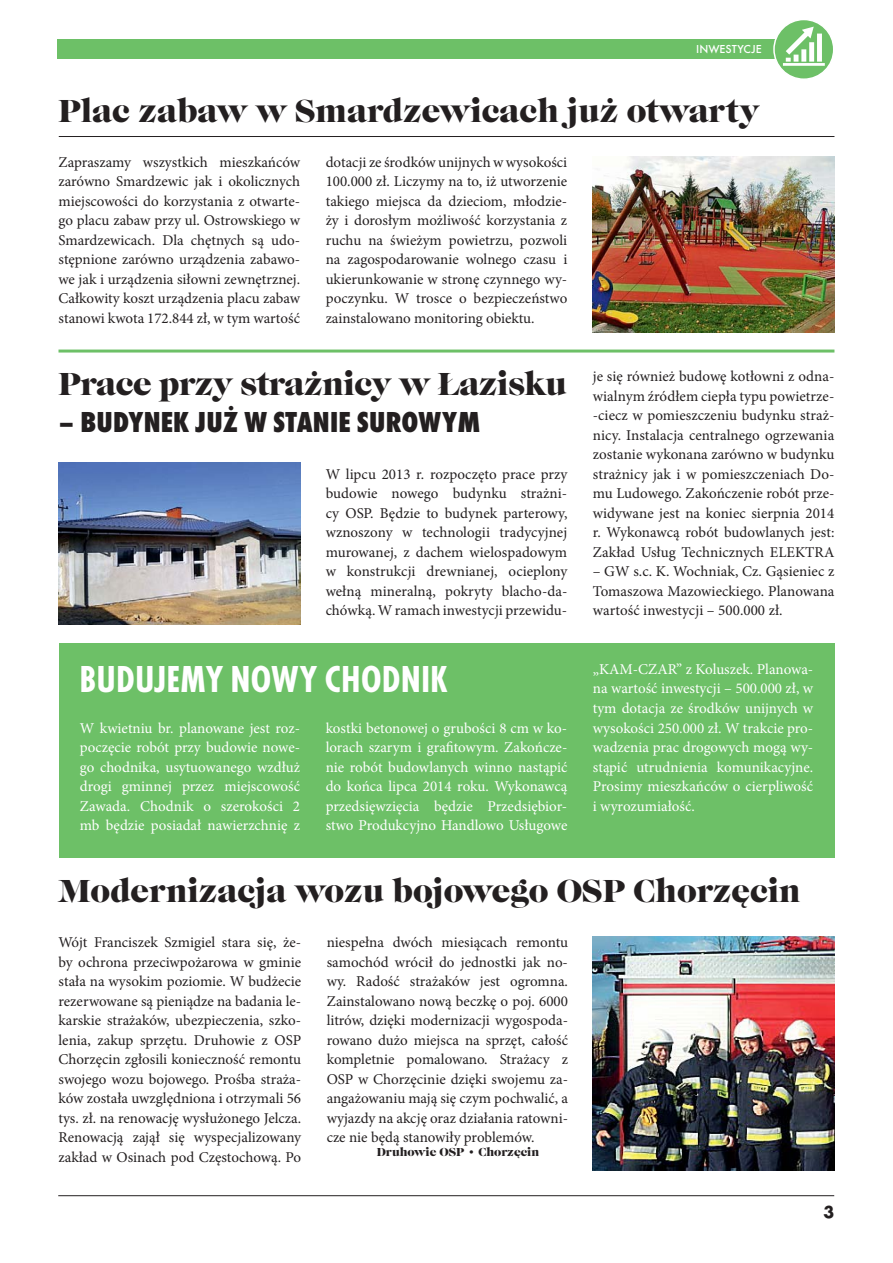
<style>
.page{position:relative;width:893px;height:1263px;background:#fff}
.page>*{position:absolute;margin:0;border:0;box-sizing:border-box;transform-origin:0 0}
.t1{font:700 condensed 39px "Futura TCE";color:#fff}
.t2{font:33px "Caslon Gra DCE";color:#231f20}
.t3{font:30px "Futura TCE Extr Bold Cond";letter-spacing:.005em;color:#231f20}
.t4{font:700 18px "Futura TCE";color:#231f20}
.t5{font:15px/19.5px "Minion Pro";color:#231f20;text-align:justify}
.t6{font:15px/19.5px "Minion Pro";color:#fff;text-align:justify}
.t7{font:12px "Caslon Gra DCE";color:#231f20}
.t8{font:500 12px "Futura TCE";color:#fff}
</style>
<div class="page">
<hr style="left:58px;top:1195px;width:776px;height:1px;background:#231f20">
<div style="left:58px;top:644px;width:776px;height:214px;background:#6dc067"></div>
<img style="left:58px;top:462px;width:242px;height:162px">
<img style="left:593px;top:156px;width:241px;height:176px">
<hr style="left:58px;top:350px;width:776px;height:2px;background:#6dc067">
<hr style="left:59px;top:136px;width:775px;height:1px;background:#231f20">
<div style="left:58px;top:39px;width:724px;height:19px;background:#6dc067"></div>
<img style="left:593px;top:936px;width:241px;height:234px">
<div style="left:774px;top:20px;width:60px;height:59px;background:#6dc067;border-radius:50%"></div>
<div style="left:773px;top:19px;width:61px;height:61px;border:2px solid #fff;border-radius:50%"></div>
<svg style="left:783px;top:27px;width:42px;height:39px"></svg>
<p class="t8" style="left:696px;top:43px;width:67px">INWESTYCJE</p>
<h2 class="t2" style="left:58px;top:97px;width:702px">Plac zabaw w Smardzewicach już otwarty</h2>
<p class="t5" style="left:58px;top:154px;width:243px">Zapraszamy wszystkich mieszkańców zarówno Smardzewic jak i okolicznych miejscowości do korzystania z otwarte&shy;go placu zabaw przy ul. Ostrowskiego w Smardzewicach. Dla chętnych są udo&shy;stępnione zarówno urządzenia zabawo&shy;we jak i urządzenia siłowni zewnętrznej.<br>Całkowity koszt urządzenia placu zabaw stanowi kwota 172.844 zł, w tym wartość</p>
<p class="t5" style="left:326px;top:154px;width:243px">dotacji ze środków unijnych w wysokości 100.000 zł. Liczymy na to, iż utworzenie takiego miejsca da dzieciom, młodzie&shy;ży i dorosłym możliwość korzystania z ruchu na świeżym powietrzu, pozwoli na zagospodarowanie wolnego czasu i ukierunkowanie w stronę czynnego wy&shy;poczynku. W trosce o bezpieczeństwo zainstalowano monitoring obiektu.</p>
<h2 class="t2" style="left:58px;top:370px;width:510px">Prace przy strażnicy w Łazisku</h2>
<h3 class="t3" style="left:58px;top:411px;width:423px">– BUDYNEK JUŻ W STANIE SUROWYM</h3>
<p class="t5" style="left:326px;top:466px;width:243px">W lipcu 2013 r. rozpoczęto prace przy budowie nowego budynku strażni&shy;cy OSP. Będzie to budynek parterowy, wznoszony w technologii tradycyjnej murowanej, z dachem wielospadowym w konstrukcji drewnianej, ocieplony wełną mineralną, pokryty blacho-da&shy;chówką. W ramach inwestycji przewidu-</p>
<h1 class="t1" style="left:80px;top:664px;width:370px">BUDUJEMY NOWY CHODNIK</h1>
<p class="t6" style="left:80px;top:719px;width:222px">W kwietniu br. planowane jest roz&shy;poczęcie robót przy budowie nowe&shy;go chodnika, usytuowanego wzdłuż drogi gminnej przez miejscowość Zawada. Chodnik o szerokości 2 mb będzie posiadał nawierzchnię z</p>
<p class="t6" style="left:326px;top:719px;width:243px">kostki betonowej o grubości 8 cm w ko&shy;lorach szarym i grafitowym. Zakończe&shy;nie robót budowlanych winno nastąpić do końca lipca 2014 roku. Wykonawcą przedsięwzięcia będzie Przedsiębior&shy;stwo Produkcyjno Handlowo Usługowe</p>
<p class="t5" style="left:593px;top:368px;width:243px">je się również budowę kotłowni z odna&shy;wialnym źródłem ciepła typu powietrze--ciecz w pomieszczeniu budynku straż&shy;nicy. Instalacja centralnego ogrzewania zostanie wykonana zarówno w budynku strażnicy jak i w pomieszczeniach Do&shy;mu Ludowego. Zakończenie robót prze&shy;widywane jest na koniec sierpnia 2014 r. Wykonawcą robót budowlanych jest:<br>Zakład Usług Technicznych ELEKTRA</p>
<p class="t5" style="left:593px;top:563px;width:243px">– GW s.c. K. Wochniak, Cz. Gąsieniec z Tomaszowa Mazowieckiego. Planowana wartość inwestycji – 500.000 zł.</p>
<p class="t6" style="left:593px;top:661px;width:222px">„KAM-CZAR” z Koluszek. Planowa&shy;na wartość inwestycji – 500.000 zł, w tym dotacja ze środków unijnych w wysokości 250.000 zł . W trakcie pro&shy;wadzenia prac drogowych mogą wy&shy;stąpić utrudnienia komunikacyjne.<br>Prosimy mieszkańców o cierpliwość i wyrozumiałość.</p>
<h2 class="t2" style="left:58px;top:877px;width:744px">Modernizacja wozu bojowego OSP Chorzęcin</h2>
<p class="t5" style="left:327px;top:934px;width:243px">niespełna dwóch miesiącach remontu samochód wrócił do jednostki jak no&shy;wy. Radość strażaków jest ogromna.<br>Zainstalowano nową beczkę o poj. 6000 litrów, dzięki modernizacji wygospoda&shy;rowano dużo miejsca na sprzęt, całość kompletnie pomalowano. Strażacy z OSP w Chorzęcinie dzięki swojemu za&shy;angażowaniu mają się czym pochwalić, a wyjazdy na akcję oraz działania ratowni&shy;cze nie będą stanowiły problemów.</p>
<p class="t7" style="left:377px;top:1146px;width:164px">Druhowie OSP • Chorzęcin</p>
<p class="t5" style="left:58px;top:934px;width:244px">Wójt Franciszek Szmigiel stara się, że&shy;by ochrona przeciwpożarowa w gminie stała na wysokim poziomie. W budżecie rezerwowane są pieniądze na badania le&shy;karskie strażaków, ubezpieczenia, szko&shy;lenia, zakup sprzętu. Druhowie z OSP Chorzęcin zgłosili konieczność remontu swojego wozu bojowego. Prośba straża&shy;ków została uwzględniona i otrzymali 56 tys. zł. na renowację wysłużonego Jelcza.<br>Renowacją zajął się wyspecjalizowany zakład w Osinach pod Częstochową. Po</p>
<p class="t4" style="left:823px;top:1205px;width:12px">3</p>
</div>
